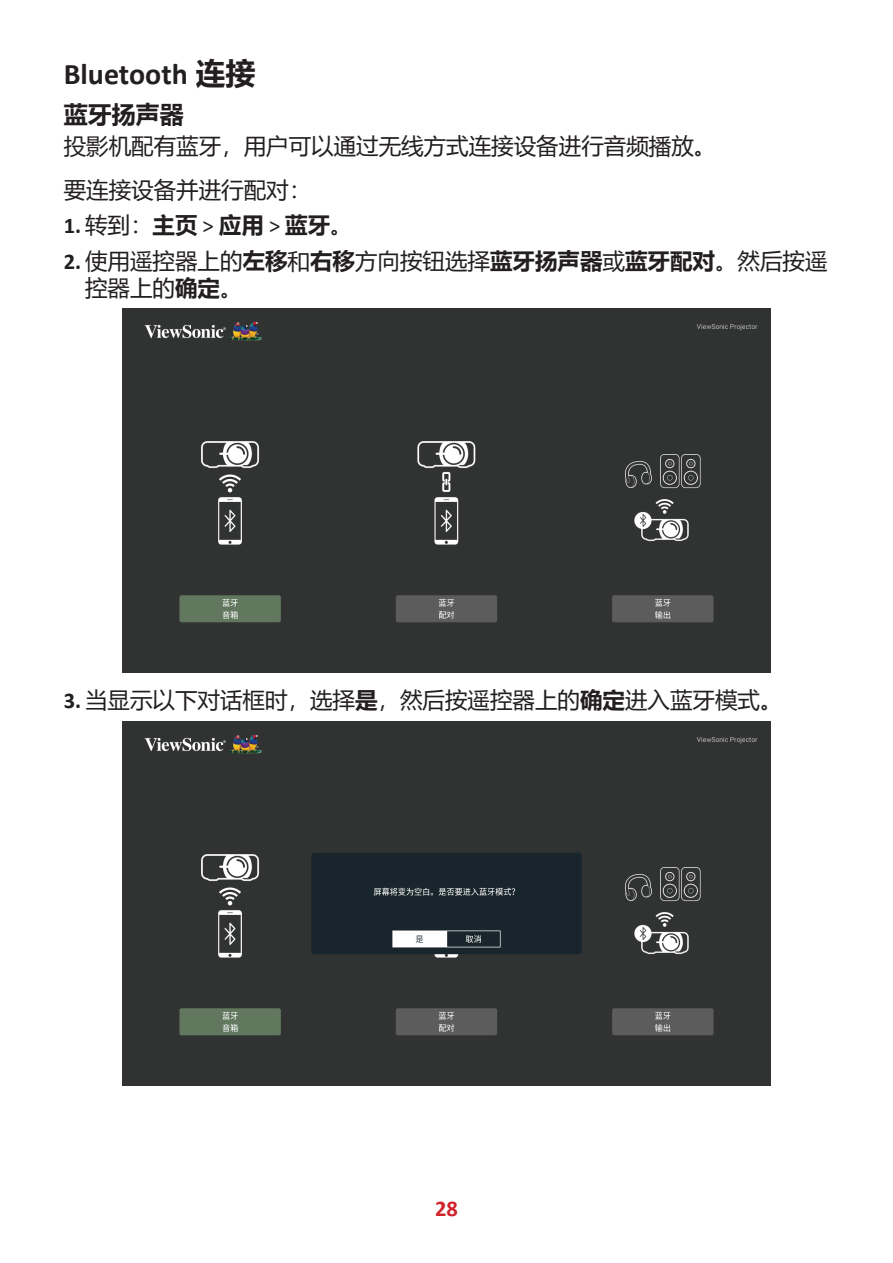
<style>
.page{position:relative;width:893px;height:1263px;background:#fff}
.page>*{position:absolute;margin:0;border:0;box-sizing:border-box;transform-origin:0 0}
.t1{font:700 30px "Calibri";color:#231f20}
.t2{font:700 24px "Microsoft Ya Hei";color:#231f20}
.t3{font:22.5px/43.3px "Microsoft Ya Hei";color:#231f20}
.t4{font:700 22.5px "Microsoft Ya Hei";color:#231f20}
.t5{font:700 22.5px "Calibri";color:#d1232a}
.s1{font-family:"Microsoft Ya Hei"}
.s2{font-family:"Calibri"}
.s3{font-weight:400}
.s4{font-family:"Calibri";font-weight:400}
.s5{font-family:"Calibri";font-weight:700}
.s6{font-weight:700}
</style>
<div class="page">
<div style="left:123px;top:309px;width:647px;height:364px;background:#313232"></div>
<img style="left:122px;top:721px;width:648px;height:365px">
<h1 class="t1" style="left:64px;top:53px;width:193px">Bluetooth <span class="s1">连接</span></h1>
<p class="t2" style="left:64px;top:98px;width:121px">蓝牙扬声器</p>
<p class="t3" style="left:64px;top:124px;width:654px">投影机配有蓝牙，用户可以通过无线方式连接设备进行音频播放。要连接设备并进行配对：</p>
<p class="t4" style="left:64px;top:209px;width:291px"><span class="s2">1.</span> <span class="s3">转到：</span>主页 <span class="s4">&gt;</span> 应用 <span class="s4">&gt;</span> 蓝牙<span class="s3">。</span></p>
<p class="t3" style="left:85px;top:246px;width:744px;line-height:27px;text-indent:-21px"><span class="s5">2.</span> 使用遥控器上的<span class="s6">左移</span>和<span class="s6">右移</span>方向按钮选择<span class="s6">蓝牙扬声器</span>或<span class="s6">蓝牙配对</span>。然后按遥控器上的<span class="s6">确定</span>。</p>
<p class="t3" style="left:64px;top:678px;width:720px"><span class="s5">3.</span> 当显示以下对话框时，选择<span class="s6">是</span>，然后按遥控器上的<span class="s6">确定</span>进入蓝牙模式。</p>
<p class="t5" style="left:435px;top:1193px;width:24px">28</p>
</div>
